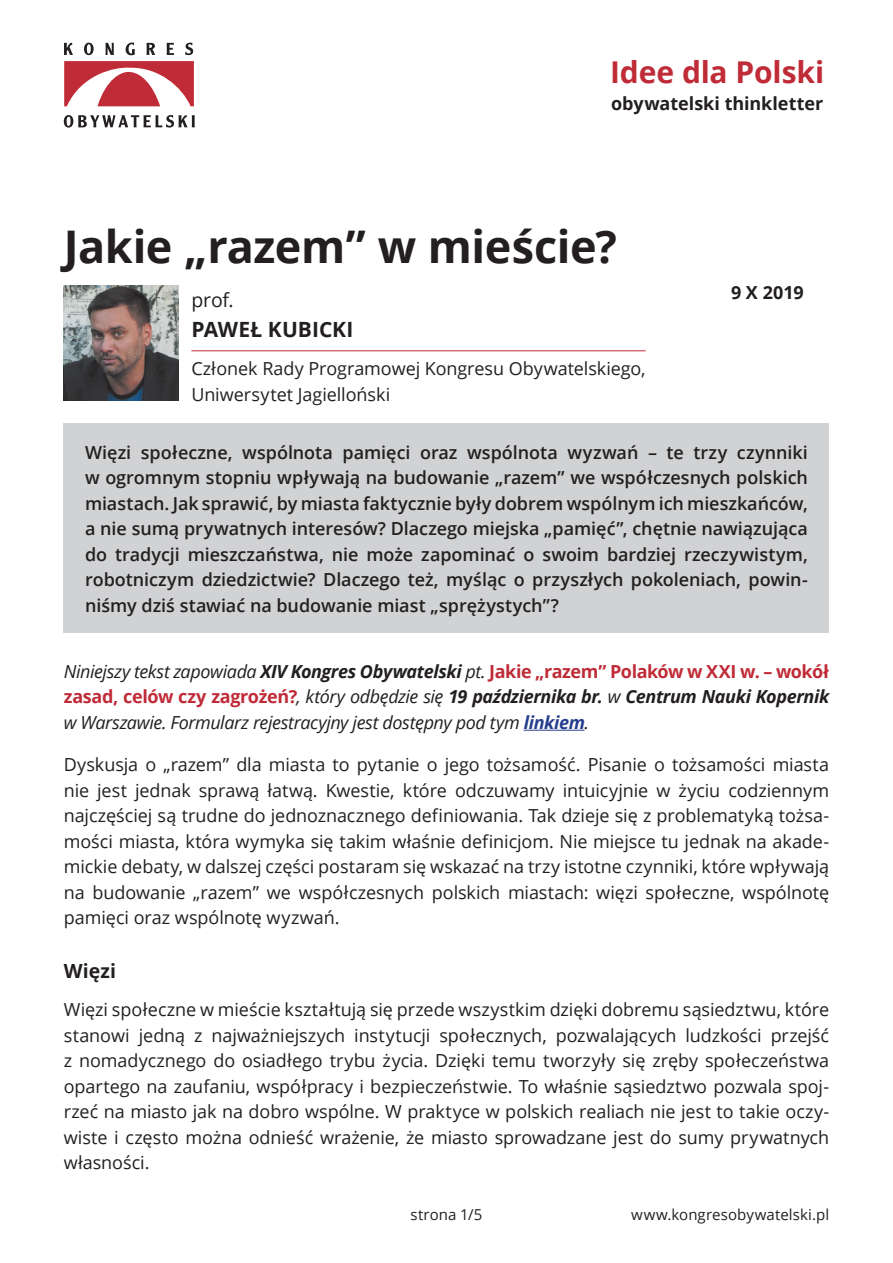
<style>
.page{position:relative;width:893px;height:1263px;background:#fff}
.page>*{position:absolute;margin:0;border:0;box-sizing:border-box;transform-origin:0 0}
.Tytuł{font:700 45px "Open Sans";letter-spacing:-.01em;color:#231f20}
.t1{font:700 30px "Open Sans";letter-spacing:-.005em;color:#bf2b37}
.Imię_i_nazwisko{font:700 21px "Open Sans";color:#231f20}
.tytuł_naukowy{font:19.5px "Open Sans";color:#231f20}
.Tytuł_rozdziału{font:700 19.5px "Open Sans";color:#231f20}
.afiliacja_nadkreślon{font:18px/25.5px "Open Sans";letter-spacing:-.005em;color:#231f20;text-align:justify}
.Od_redakcji_-_tekst{font:600 18px/25.5px "Open Sans";color:#231f20;text-align:justify}
.t2{font:italic 18px/25.5px "Open Sans";letter-spacing:-.02em;color:#231f20;text-align:justify}
.t3{font:700 18px "Open Sans";color:#231f20}
.stopka{font:15px "Open Sans";letter-spacing:.005em;color:#231f20}
.numer_prawy{font:15px "Open Sans";letter-spacing:.005em;color:#231f20}
.s1{font-weight:700}
.s2{font-weight:700;font-style:normal;color:#bf2b37}
.s3{font-weight:700;color:#253f8e}
</style>
<div class="page">
<svg style="left:64px;top:43px;width:9px;height:12px"></svg>
<svg style="left:84px;top:43px;width:10px;height:12px"></svg>
<svg style="left:105px;top:43px;width:9px;height:12px"></svg>
<svg style="left:126px;top:43px;width:9px;height:12px"></svg>
<svg style="left:147px;top:43px;width:8px;height:12px"></svg>
<svg style="left:167px;top:43px;width:7px;height:12px"></svg>
<svg style="left:185px;top:43px;width:8px;height:12px"></svg>
<svg style="left:64px;top:115px;width:131px;height:13px"></svg>
<svg style="left:64px;top:61px;width:130px;height:45px"></svg>
<hr style="left:524px;top:730px;width:60px;height:1px;background:#253f8e">
<img style="left:64px;top:286px;width:115px;height:114px">
<hr style="left:191px;top:350px;width:455px;height:1px;background:#bf2b37">
<div style="left:64px;top:423px;width:765px;height:210px;background:#d1d2d4"></div>
<h2 class="t1" style="left:610px;top:51px;width:216px">Idee dla Polski</h2>
<p class="t3" style="left:611px;top:91px;width:214px">obywatelski thinkletter</p>
<p class="Tytuł" style="left:64px;top:215px;width:554px">Jakie „razem” w mieście?</p>
<p class="tytuł_naukowy" style="left:191px;top:287px;width:44px">prof.</p>
<p class="Imię_i_nazwisko" style="left:191px;top:314px;width:164px">PAWEŁ KUBICKI</p>
<p class="afiliacja_nadkreślon" style="left:191px;top:355px;width:456px">Członek Rady Programowej Kongresu Obywatelskiego,<br>Uniwersytet Jagielloński</p>
<p class="t3" style="left:731px;top:280px;width:74px">9 X 2019</p>
<p class="Od_redakcji_-_tekst" style="left:85px;top:439px;width:724px">Więzi społeczne, wspólnota pamięci oraz wspólnota wyzwań – te trzy czynniki w ogromnym stopniu wpływają na budowanie „razem” we współczesnych polskich miastach. Jak sprawić, by miasta faktycznie były dobrem wspólnym ich mieszkańców, a nie sumą prywatnych interesów? Dlaczego miejska „pamięć”, chętnie nawiązująca do tradycji mieszczaństwa, nie może zapominać o swoim bardziej rzeczywistym, robotniczym dziedzictwie? Dlaczego też, myśląc o przyszłych pokoleniach, powin&shy;niśmy dziś stawiać na budowanie miast „sprężystych”?</p>
<p class="t2" style="left:64px;top:658px;width:767px">Niniejszy tekst zapowiada <span class="s1">XIV Kongres Obywatelski</span> pt. <span class="s2">Jakie „razem” Polaków w XXI w. – wokół zasad, celów czy zagrożeń?</span>, który odbędzie się <span class="s1">19 października br.</span> w <span class="s1">Centrum Nauki Kopernik </span>w Warszawie. Formularz rejestracyjny jest dostępny pod tym <span class="s3">linkiem</span>.</p>
<p class="afiliacja_nadkreślon" style="left:64px;top:752px;width:767px">Dyskusja o „razem” dla miasta to pytanie o jego tożsamość. Pisanie o tożsamości miasta nie jest jednak sprawą łatwą. Kwestie, które odczuwamy intuicyjnie w życiu codziennym najczęściej są trudne do jednoznacznego definiowania. Tak dzieje się z problematyką tożsa&shy;mości miasta, która wymyka się takim właśnie definicjom. Nie miejsce tu jednak na akade&shy;mickie debaty, w dalszej części postaram się wskazać na trzy istotne czynniki, które wpływają na budowanie „razem” we współczesnych polskich miastach: więzi społeczne, wspólnotę pamięci oraz wspólnotę wyzwań.</p>
<p class="Tytuł_rozdziału" style="left:64px;top:957px;width:54px">Więzi</p>
<p class="afiliacja_nadkreślon" style="left:64px;top:997px;width:767px">Więzi społeczne w mieście kształtują się przede wszystkim dzięki dobremu sąsiedztwu, które stanowi jedną z najważniejszych instytucji społecznych, pozwalających ludzkości przejść z nomadycznego do osiadłego trybu życia. Dzięki temu tworzyły się zręby społeczeństwa opartego na zaufaniu, współpracy i bezpieczeństwie. To właśnie sąsiedztwo pozwala spoj&shy;rzeć na miasto jak na dobro wspólne. W praktyce w polskich realiach nie jest to takie oczy&shy;wiste i często można odnieść wrażenie, że miasto sprowadzane jest do sumy prywatnych własności.</p>
<p class="numer_prawy" style="left:410px;top:1205px;width:74px">strona 1/5</p>
<p class="stopka" style="left:631px;top:1205px;width:199px">www.kongresobywatelski.pl</p>
</div>
